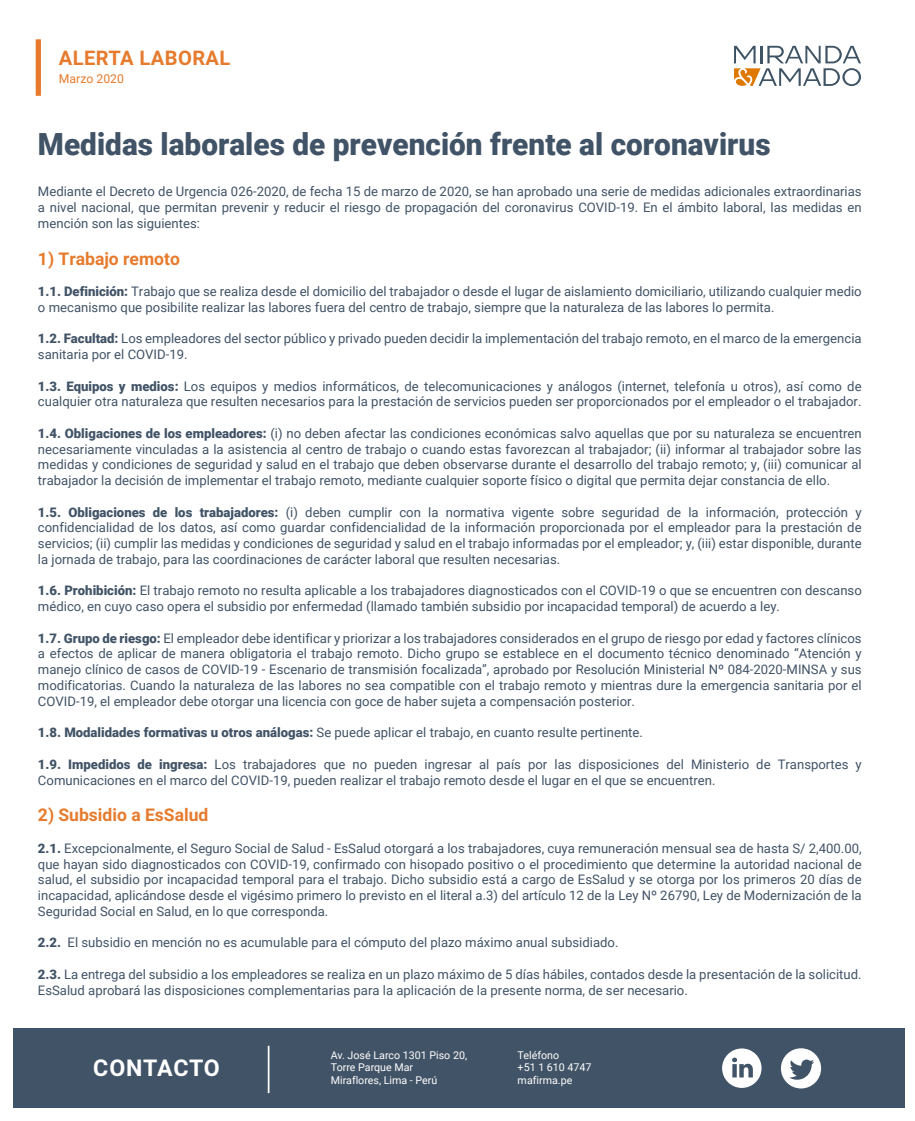
<style>
.page{position:relative;width:915px;height:1121px;background:#fff}
.page>*{position:absolute;margin:0;border:0;box-sizing:border-box;transform-origin:0 0}
.t1{font:900 30.54px "Roboto";color:#415366}
.t2{font:700 23.1px "Roboto";letter-spacing:.025em;color:#fff}
.t3{font:700 20.12px "Roboto";letter-spacing:.02em;color:#e67b2d}
.t4{font:700 17.5px "Roboto";color:#e67b2d}
.t5{font:13.12px/15.8px "Roboto";color:#415366}
.t6{font:12.25px "Roboto";color:#e67b2d}
.t7{font:10.67px/12.8px "Roboto";color:#fff}
.s1{font-weight:900}
</style>
<div class="page">
<div style="left:13px;top:1028px;width:892px;height:80px;background:#415366"></div>
<hr style="left:268px;top:1045px;width:1px;height:48px;background:#fff">
<svg style="left:781px;top:1048px;width:40px;height:40px"></svg>
<svg style="left:722px;top:1048px;width:39px;height:40px"></svg>
<div style="left:36px;top:39px;width:5px;height:57px;background:#e67b2d"></div>
<svg style="left:734px;top:46px;width:127px;height:40px"></svg>
<h3 class="t3" style="left:59px;top:44px;width:173px">ALERTA LABORAL</h3>
<p class="t6" style="left:59px;top:70px;width:67px">Marzo 2020</p>
<h1 class="t1" style="left:38px;top:123px;width:734px">Medidas laborales de prevención frente al coronavirus</h1>
<p class="t5" style="left:38px;top:183px;width:825px;text-align:justify">Mediante el Decreto de Urgencia 026-2020, de fecha 15 de marzo de 2020, se han aprobado una serie de medidas adicionales extraordinarias a nivel nacional, que permitan prevenir y reducir el riesgo de propagación del coronavirus COVID-19. En el ámbito laboral, las medidas en mención son las siguientes:</p>
<h3 class="t4" style="left:38px;top:246px;width:143px">1) Trabajo remoto</h3>
<p class="t5" style="left:38px;top:283px;width:825px"><span class="s1">1.1. Definición:</span> Trabajo que se realiza desde el domicilio del trabajador o desde el lugar de aislamiento domiciliario, utilizando cualquier medio o mecanismo que posibilite realizar las labores fuera del centro de trabajo, siempre que la naturaleza de las labores lo permita.</p>
<p class="t5" style="left:38px;top:330px;width:825px"><span class="s1">1.2. Facultad:</span> Los empleadores del sector público y privado pueden decidir la implementación del trabajo remoto, en el marco de la emergencia sanitaria por el COVID-19.</p>
<p class="t5" style="left:38px;top:377px;width:825px"><span class="s1">1.3. Equipos y medios:</span> Los equipos y medios informáticos, de telecomunicaciones y análogos (internet, telefonía u otros), así como de cualquier otra naturaleza que resulten necesarios para la prestación de servicios pueden ser proporcionados por el empleador o el trabajador.</p>
<p class="t5" style="left:38px;top:425px;width:825px;text-align:justify"><span class="s1">1.4. Obligaciones de los empleadores:</span> (i) no deben afectar las condiciones económicas salvo aquellas que por su naturaleza se encuentren necesariamente vinculadas a la asistencia al centro de trabajo o cuando estas favorezcan al trabajador; (ii) informar al trabajador sobre las medidas y condiciones de seguridad y salud en el trabajo que deben observarse durante el desarrollo del trabajo remoto; y, (iii) comunicar al trabajador la decisión de implementar el trabajo remoto, mediante cualquier soporte físico o digital que permita dejar constancia de ello.</p>
<p class="t5" style="left:38px;top:503px;width:825px;text-align:justify"><span class="s1">1.5. Obligaciones de los trabajadores:</span> (i) deben cumplir con la normativa vigente sobre seguridad de la información, protección y confidencialidad de los datos, así como guardar confidencialidad de la información proporcionada por el empleador para la prestación de servicios; (ii) cumplir las medidas y condiciones de seguridad y salud en el trabajo informadas por el empleador; y, (iii) estar disponible, durante la jornada de trabajo, para las coordinaciones de carácter laboral que resulten necesarias.</p>
<p class="t5" style="left:38px;top:582px;width:825px"><span class="s1">1.6. Prohibición:</span> El trabajo remoto no resulta aplicable a los trabajadores diagnosticados con el COVID-19 o que se encuentren con descanso médico, en cuyo caso opera el subsidio por enfermedad (llamado también subsidio por incapacidad temporal) de acuerdo a ley.</p>
<p class="t5" style="left:38px;top:629px;width:825px;text-align:justify"><span class="s1">1.7. Grupo de riesgo:</span> El empleador debe identificar y priorizar a los trabajadores considerados en el grupo de riesgo por edad y factores clínicos a efectos de aplicar de manera obligatoria el trabajo remoto. Dicho grupo se establece en el documento técnico denominado “Atención y manejo clínico de casos de COVID-19 - Escenario de transmisión focalizada”, aprobado por Resolución Ministerial Nº 084-2020-MINSA y sus modificatorias. Cuando la naturaleza de las labores no sea compatible con el trabajo remoto y mientras dure la emergencia sanitaria por el COVID-19, el empleador debe otorgar una licencia con goce de haber sujeta a compensación posterior.</p>
<p class="t5" style="left:38px;top:724px;width:606px"><span class="s1">1.8. Modalidades formativas u otros análogas:</span> Se puede aplicar el trabajo, en cuanto resulte pertinente.</p>
<p class="t5" style="left:38px;top:755px;width:825px"><span class="s1">1.9. Impedidos de ingresa:</span> Los trabajadores que no pueden ingresar al país por las disposiciones del Ministerio de Transportes y<br>Comunicaciones en el marco del COVID-19, pueden realizar el trabajo remoto desde el lugar en el que se encuentren.</p>
<h3 class="t4" style="left:38px;top:802px;width:172px">2) Subsidio a EsSalud</h3>
<p class="t5" style="left:38px;top:839px;width:825px;text-align:justify"><span class="s1">2.1.</span> Excepcionalmente, el Seguro Social de Salud - EsSalud otorgará a los trabajadores, cuya remuneración mensual sea de hasta S/ 2,400.00, que hayan sido diagnosticados con COVID-19, confirmado con hisopado positivo o el procedimiento que determine la autoridad nacional de salud, el subsidio por incapacidad temporal para el trabajo. Dicho subsidio está a cargo de EsSalud y se otorga por los primeros 20 días de incapacidad, aplicándose desde el vigésimo primero lo previsto en el literal a.3) del artículo 12 de la Ley Nº 26790, Ley de Modernización de la Seguridad Social en Salud, en lo que corresponda.</p>
<p class="t5" style="left:38px;top:934px;width:582px"><span class="s1">2.2.</span> El subsidio en mención no es acumulable para el cómputo del plazo máximo anual subsidiado.</p>
<p class="t5" style="left:38px;top:965px;width:825px"><span class="s1">2.3.</span> La entrega del subsidio a los empleadores se realiza en un plazo máximo de 5 días hábiles, contados desde la presentación de la solicitud.<br>EsSalud aprobará las disposiciones complementarias para la aplicación de la presente norma, de ser necesario.</p>
<h2 class="t2" style="left:93px;top:1051px;width:128px">CONTACTO</h2>
<p class="t7" style="left:331px;top:1048px;width:138px">Av. José Larco 1301 Piso 20,<br>Torre Parque Mar<br>Miraflores, Lima - Perú</p>
<p class="t7" style="left:518px;top:1048px;width:75px">Teléfono<br>+51 1 610 4747 mafirma.pe</p>
</div>
